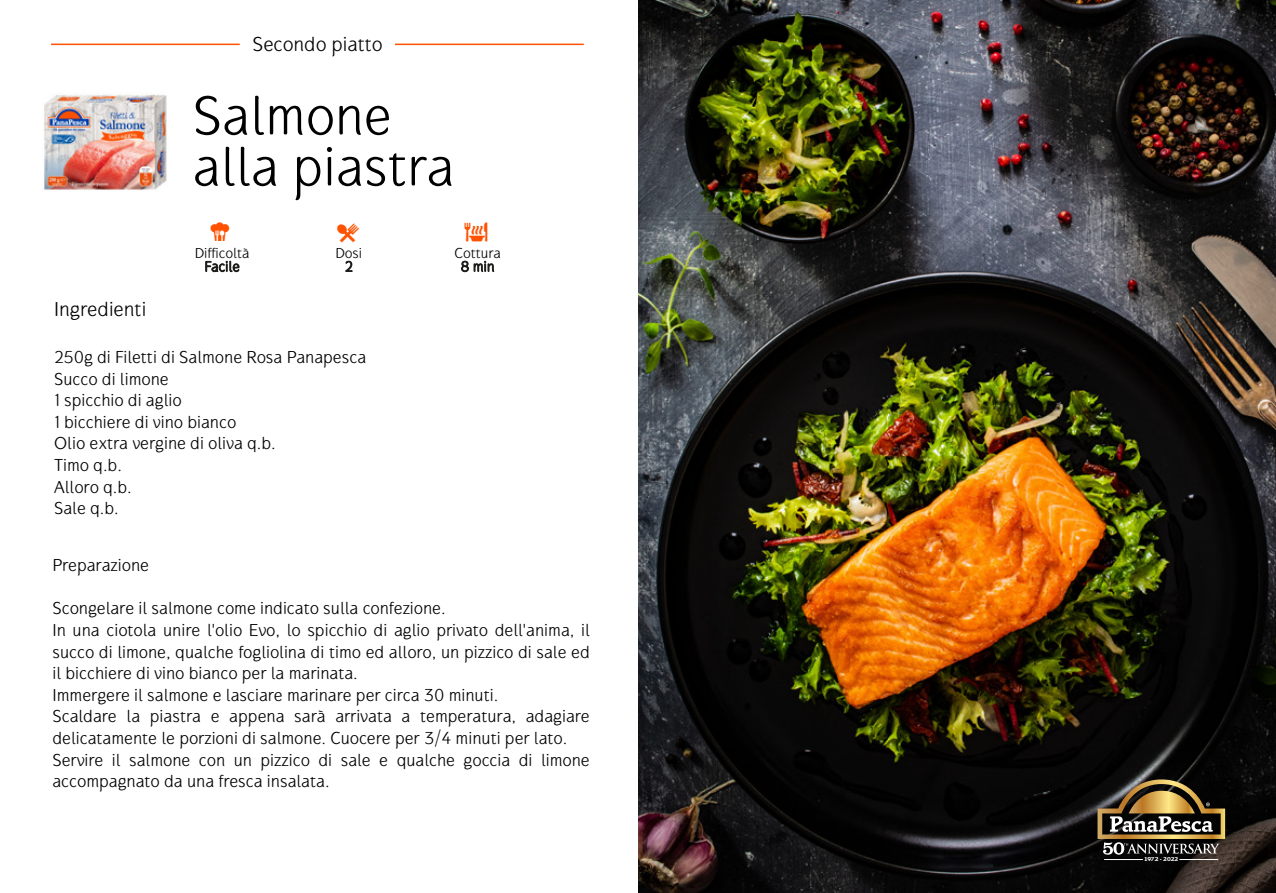
<style>
.page{position:relative;width:1276px;height:893px;background:#fff}
.page>*{position:absolute;margin:0;border:0;box-sizing:border-box;transform-origin:0 0}
.t1{font:57px/51px "Gauntlet Classic";color:#000}
.t2{font:22.5px "Bocartesfritos";color:#ff5100}
.t3{font:21px "Gauntlet Classic";color:#000}
.t4{font:18px/21.6px "Gauntlet Classic";color:#000}
.t5{font:15px "Gauntlet Classic";color:#000}
.t6{font:15px "Gauntlet Classic";color:#1d1d1b}
.t7{font:700 6.75px "Bramley TOT";color:#fff}
</style>
<div class="page">
<img style="left:638px;top:0;width:638px;height:893px">
<svg style="left:1097px;top:779px;width:128px;height:76px;background:#60543c"></svg>
<hr style="left:1104px;top:859px;width:39px;height:1px;background:#fff">
<hr style="left:1179px;top:859px;width:39px;height:1px;background:#fff">
<svg style="left:205px;top:261px;width:34px;height:11px"></svg>
<svg style="left:345px;top:261px;width:7px;height:11px"></svg>
<svg style="left:461px;top:261px;width:33px;height:12px"></svg>
<hr style="left:51px;top:44px;width:189px;height:1px;background:#ff5100">
<hr style="left:395px;top:44px;width:189px;height:1px;background:#ff5100">
<img style="left:42px;top:93px;width:127px;height:97px">
<p class="t3" style="left:252px;top:31px;width:131px">Secondo piatto</p>
<h1 class="t1" style="left:192px;top:90px;width:263px">Salmone alla piastra</h1>
<p class="t2" style="left:209px;top:221px;width:23px">R</p>
<p class="t2" style="left:336px;top:221px;width:26px">6</p>
<p class="t2" style="left:463px;top:221px;width:27px">3</p>
<p class="t5" style="left:195px;top:244px;width:56px">Difficoltà</p>
<p class="t5" style="left:335px;top:244px;width:28px">Dosi</p>
<p class="t5" style="left:454px;top:244px;width:48px">Cottura</p>
<p class="t6" style="left:204px;top:258px;width:37px">Facile</p>
<p class="t6" style="left:345px;top:258px;width:9px">2</p>
<p class="t6" style="left:461px;top:258px;width:35px">8 min</p>
<p class="t3" style="left:54px;top:297px;width:94px">Ingredienti</p>
<p class="t4" style="left:54px;top:346px;width:313px">250g di Filetti di Salmone Rosa Panapesca<br>Succo di limone<br>1 spicchio di aglio<br>1 bicchiere di vino bianco<br>Olio extra vergine di oliva q.b.<br>Timo q.b.<br>Alloro q.b.<br>Sale q.b.</p>
<p class="t4" style="left:52px;top:554px;width:98px">Preparazione</p>
<p class="t4" style="left:52px;top:597px;width:539px">Scongelare il salmone come indicato sulla confezione.<br>In una ciotola unire l'olio Evo, lo spicchio di aglio privato dell'anima, il succo di limone, qualche fogliolina di timo ed alloro, un pizzico di sale ed il bicchiere di vino bianco per la marinata.<br>Immergere il salmone e lasciare marinare per circa 30 minuti.<br>Scaldare la piastra e appena sarà arrivata a temperatura, adagiare delicatamente le porzioni di salmone. Cuocere per 3/4 minuti per lato.<br>Servire il salmone con un pizzico di sale e qualche goccia di limone accompagnato da una fresca insalata.</p>
<p class="t7" style="left:1144px;top:855px;width:35px">1972 - 2022</p>
</div>
